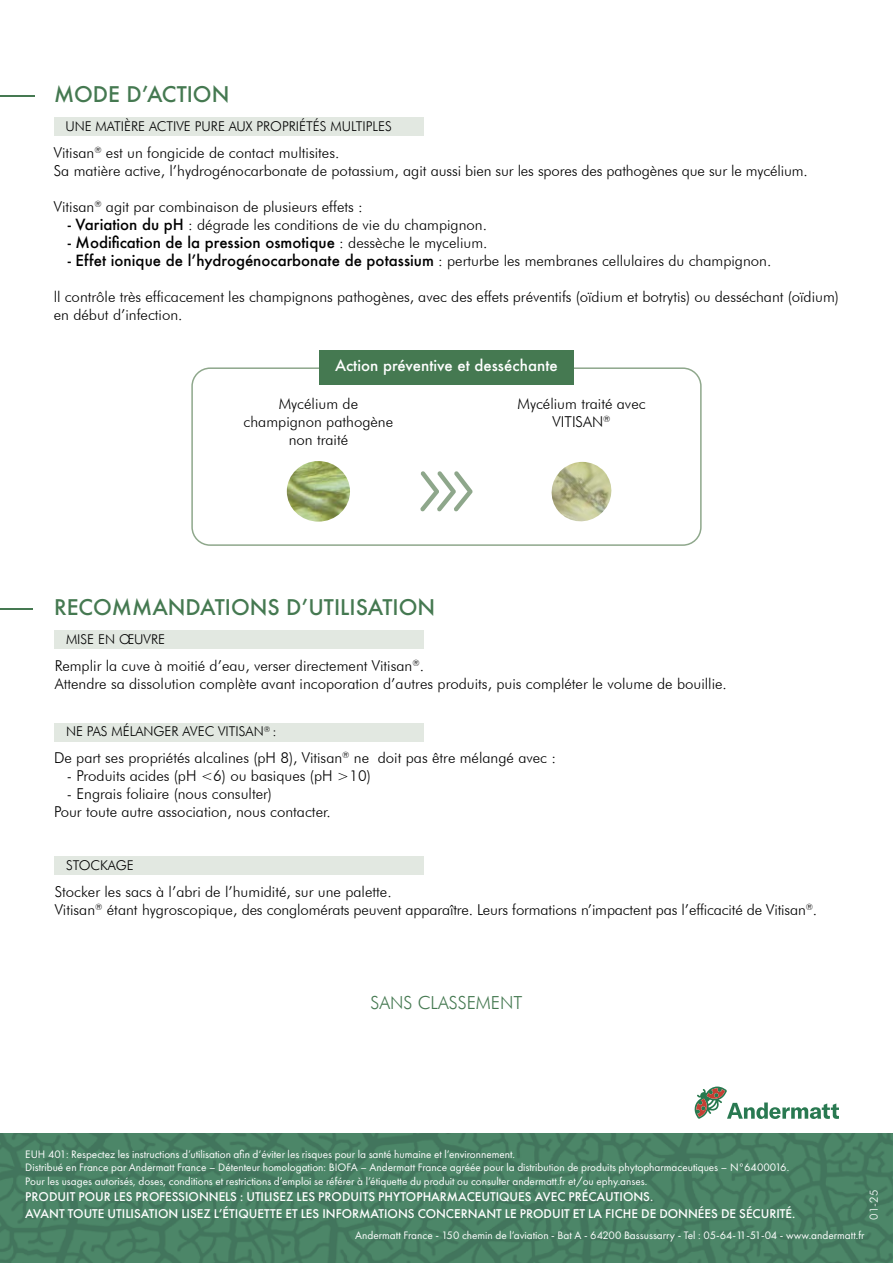
<style>
.page{position:relative;width:893px;height:1263px;background:#fff}
.page>*{position:absolute;margin:0;border:0;box-sizing:border-box;transform-origin:0 0}
.t1{font:500 21px "Futura";color:#457951}
.t2{font:300 18px "Futura BT";color:#457951}
.t3{font:300 15px/18px "Futura BT";color:#000}
.t4{font:500 15px "Futura";color:#000}
.t5{font:500 15px "Futura";color:#fff}
.t6{font:300 13.5px "Futura BT";color:#000}
.t7{font:500 13.2px/16.5px "Futura PT";color:#fff}
.t8{font:11.25px/13.5px "Futura PT";color:#fff}
.t9{font:300 11.25px "Futura BT";color:#fff}
.s1{font-family:"Futura";font-weight:500}
.s2{font-family:"Futura BT";font-weight:300}
</style>
<div class="page">
<img style="left:0;top:1133px;width:893px;height:130px">
<svg style="left:694px;top:1086px;width:145px;height:33px"></svg>
<div style="left:55px;top:723px;width:369px;height:18px;background:#e2e8e1"></div>
<div style="left:55px;top:630px;width:369px;height:18px;background:#e2e8e1"></div>
<div style="left:55px;top:857px;width:369px;height:18px;background:#e2e8e1"></div>
<svg style="left:191px;top:367px;width:511px;height:179px"></svg>
<hr style="left:0;top:95px;width:35px;height:2px;background:#457951">
<img style="left:287px;top:461px;width:63px;height:61px">
<img style="left:548px;top:462px;width:67px;height:63px">
<svg style="left:420px;top:471px;width:53px;height:40px"></svg>
<div style="left:319px;top:350px;width:255px;height:34px;background:#457951"></div>
<hr style="left:0;top:608px;width:32px;height:2px;background:#457951">
<div style="left:54px;top:118px;width:369px;height:18px;background:#e2e8e1"></div>
<h1 class="t1" style="left:54px;top:80px;width:177px">MODE DʼACTION</h1>
<p class="t6" style="left:65px;top:118px;width:328px">UNE MATIÈRE ACTIVE PURE AUX PROPRIÉTÉS MULTIPLES</p>
<p class="t3" style="left:54px;top:144px;width:755px">Vitisan<sup>®</sup> est un fongicide de contact multisites.<br>Sa matière active, l’hydrogénocarbonate de potassium, agit aussi bien sur les spores des pathogènes que sur le mycélium.</p>
<p class="t3" style="left:54px;top:198px;width:311px">Vitisan<sup>®</sup> agit par combinaison de plusieurs effets :</p>
<p class="t3" style="left:68px;top:216px;width:421px"><span class="s1">- Variation du pH</span> : dégrade les conditions de vie du champignon.</p>
<p class="t4" style="left:68px;top:232px;width:421px">- Modification de la pression osmotique <span class="s2">: dessèche le mycelium.</span></p>
<p class="t4" style="left:68px;top:250px;width:705px">- Effet ionique de lʼhydrogénocarbonate de potassium <span class="s2">: perturbe les membranes cellulaires du champignon.</span></p>
<p class="t3" style="left:54px;top:288px;width:787px">ll contrôle très efficacement les champignons pathogènes, avec des effets préventifs (oïdium et botrytis) ou desséchant (oïdium) en début d’infection.</p>
<p class="t5" style="left:335px;top:355px;width:224px">Action préventive et desséchante</p>
<p class="t3" style="left:244px;top:394px;width:151px;text-align:center">Mycélium de champignon pathogène non traité</p>
<p class="t3" style="left:517px;top:394px;width:130px;text-align:center">Mycélium traité avec<br>VITISAN<sup>®</sup></p>
<h1 class="t1" style="left:54px;top:593px;width:383px">RECOMMANDATIONS DʼUTILISATION</h1>
<p class="t6" style="left:66px;top:630px;width:101px">MISE EN ŒUVRE</p>
<p class="t3" style="left:55px;top:656px;width:674px">Remplir la cuve à moitié d’eau, verser directement Vitisan<sup>®</sup>.<br>Attendre sa dissolution complète avant incoporation d’autres produits, puis compléter le volume de bouillie.</p>
<p class="t6" style="left:66px;top:723px;width:212px">NE PAS MÉLANGER AVEC VITISAN<sup>®</sup> :</p>
<p class="t3" style="left:54px;top:749px;width:504px">De part ses propriétés alcalines (pH 8), Vitisan<sup>®</sup> ne doit pas être mélangé avec :</p>
<p class="t3" style="left:67px;top:767px;width:305px">- Produits acides (pH &lt;6) ou basiques (pH &gt;10)</p>
<p class="t3" style="left:54px;top:785px;width:278px;text-indent:13px">- Engrais foliaire (nous consulter)<br>Pour toute autre association, nous contacter.</p>
<p class="t6" style="left:66px;top:857px;width:69px">STOCKAGE</p>
<p class="t3" style="left:55px;top:883px;width:764px">Stocker les sacs à l’abri de l’humidité, sur une palette.<br>Vitisan<sup>®</sup> étant hygroscopique, des conglomérats peuvent apparaître. Leurs formations n’impactent pas l’efficacité de Vitisan<sup>®</sup>.</p>
<p class="t2" style="left:370px;top:991px;width:154px">SANS CLASSEMENT</p>
<p class="t8" style="left:25px;top:1147px;width:765px">EUH 401: Respectez les instructions d’utilisation afin d‘éviter les risques pour la santé humaine et l’environnement.<br>Distribué en France par Andermatt France – Détenteur homologation: BIOFA – Andermatt France agréée pour la distribution de produits phytopharmaceutiques – N°6400016.<br>Pour les usages autorisés, doses, conditions et restrictions d’emploi se référer à l’étiquette du produit ou consulter andermatt.fr et/ou ephy.anses.</p>
<p class="t7" style="left:25px;top:1188px;width:772px">PRODUIT POUR LES PROFESSIONNELS : UTILISEZ LES PRODUITS PHYTOPHARMACEUTIQUES AVEC PRÉCAUTIONS.<br>AVANT TOUTE UTILISATION LISEZ L’ÉTIQUETTE ET LES INFORMATIONS CONCERNANT LE PRODUIT ET LA FICHE DE DONNÉES DE SÉCURITÉ.</p>
<p class="t9" style="left:867px;top:1219px;width:31px;rotate:-90deg">01-25</p>
<p class="t8" style="left:355px;top:1228px;width:511px">Andermatt France - 150 chemin de l’aviation - Bat A - 64200 Bassussarry - Tel : 05-64-11-51-04 - www.andermatt.fr</p>
</div>
